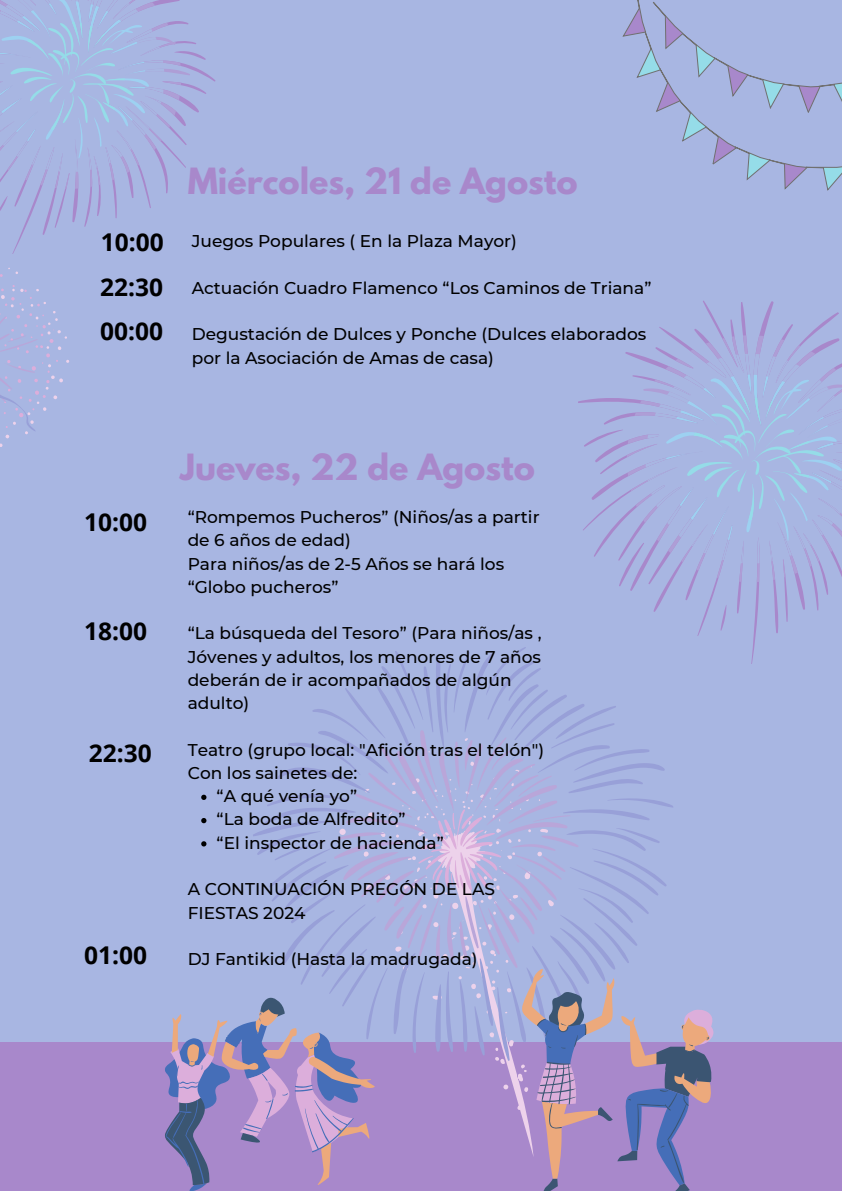
<style>
.page{position:relative;width:842px;height:1191px;background:#fff}
.page>*{position:absolute;margin:0;border:0;box-sizing:border-box;transform-origin:0 0}
.t1{font:700 32px "League Spartan";color:#a888cb}
.t2{font:700 24.5px "Open Sans";color:#000}
.t3{font:500 17px/23.2px "Montserrat";color:#000}
</style>
<div class="page">
<div style="left:0;top:0;width:842px;height:1190px;background:#a8b6e2"></div>
<svg style="left:598px;top:306px;width:241px;height:305px"></svg>
<svg style="left:621px;top:329px;width:221px;height:259px"></svg>
<svg style="left:644px;top:346px;width:198px;height:218px"></svg>
<svg style="left:675px;top:383px;width:159px;height:152px"></svg>
<svg style="left:0;top:56px;width:216px;height:175px"></svg>
<svg style="left:0;top:22px;width:201px;height:187px"></svg>
<svg style="left:0;top:0;width:185px;height:187px"></svg>
<div style="left:0;top:1042px;width:842px;height:148px;background:#a888cb"></div>
<svg style="left:253px;top:602px;width:464px;height:500px"></svg>
<svg style="left:409px;top:803px;width:98px;height:97px"></svg>
<svg style="left:0;top:231px;width:70px;height:216px"></svg>
<svg style="left:622px;top:0;width:220px;height:191px"></svg>
<svg style="left:201px;top:794px;width:5px;height:5px"></svg>
<svg style="left:201px;top:818px;width:5px;height:5px"></svg>
<svg style="left:201px;top:841px;width:5px;height:5px"></svg>
<svg style="left:165px;top:996px;width:210px;height:194px"></svg>
<svg style="left:521px;top:968px;width:192px;height:222px"></svg>
<h2 class="t2" style="left:101px;top:225px;width:64px">10:00</h2>
<h4 class="t2" style="left:100px;top:269px;width:64px">22:30</h4>
<h4 class="t2" style="left:100px;top:314px;width:64px">00:00</h4>
<p class="t1" style="left:188px;top:165px;width:391px">Miércoles, 21 de Agosto</p>
<h2 class="t3" style="left:192px;top:229px;width:327px">Juegos Populares ( En la Plaza Mayor)</h2>
<h2 class="t3" style="left:192px;top:276px;width:461px">Actuación Cuadro Flamenco “Los Caminos de Triana”</h2>
<p class="t3" style="left:192px;top:322px;width:456px">Degustación de Dulces y Ponche (Dulces elaborados por la Asociación de Amas de casa)</p>
<h4 class="t2" style="left:84px;top:505px;width:64px">10:00</h4>
<p class="t2" style="left:84px;top:614px;width:64px">18:00</p>
<p class="t2" style="left:89px;top:736px;width:64px">22:30</p>
<p class="t2" style="left:84px;top:938px;width:64px">01:00</p>
<p class="t1" style="left:180px;top:451px;width:356px">Jueves, 22 de Agosto</p>
<h1 class="t3" style="left:188px;top:505px;width:353px">“Rompemos Pucheros” (Niños/as a partir de 6 años de edad)<br>Para niños/as de 2-5 Años se hará los “Globo pucheros”</h1>
<p class="t3" style="left:188px;top:621px;width:355px">“La búsqueda del Tesoro” (Para niños/as ,<br>Jóvenes y adultos, los menores de 7 años deberán de ir acompañados de algún adulto)</p>
<h4 class="t3" style="left:188px;top:738px;width:358px">Teatro (grupo local: "Afición tras el telón")<br>Con los sainetes de:</h4>
<h4 class="t3" style="left:217px;top:784px;width:142px">“A qué venía yo”</h4>
<h4 class="t3" style="left:217px;top:807px;width:190px">“La boda de Alfredito”</h4>
<p class="t3" style="left:217px;top:831px;width:229px">“El inspector de hacienda”</p>
<h2 class="t3" style="left:188px;top:877px;width:309px">A CONTINUACIÓN PREGÓN DE LAS<br>FIESTAS 2024</h2>
<h1 class="t3" style="left:188px;top:947px;width:291px">DJ Fantikid (Hasta la madrugada)</h1>
</div>
